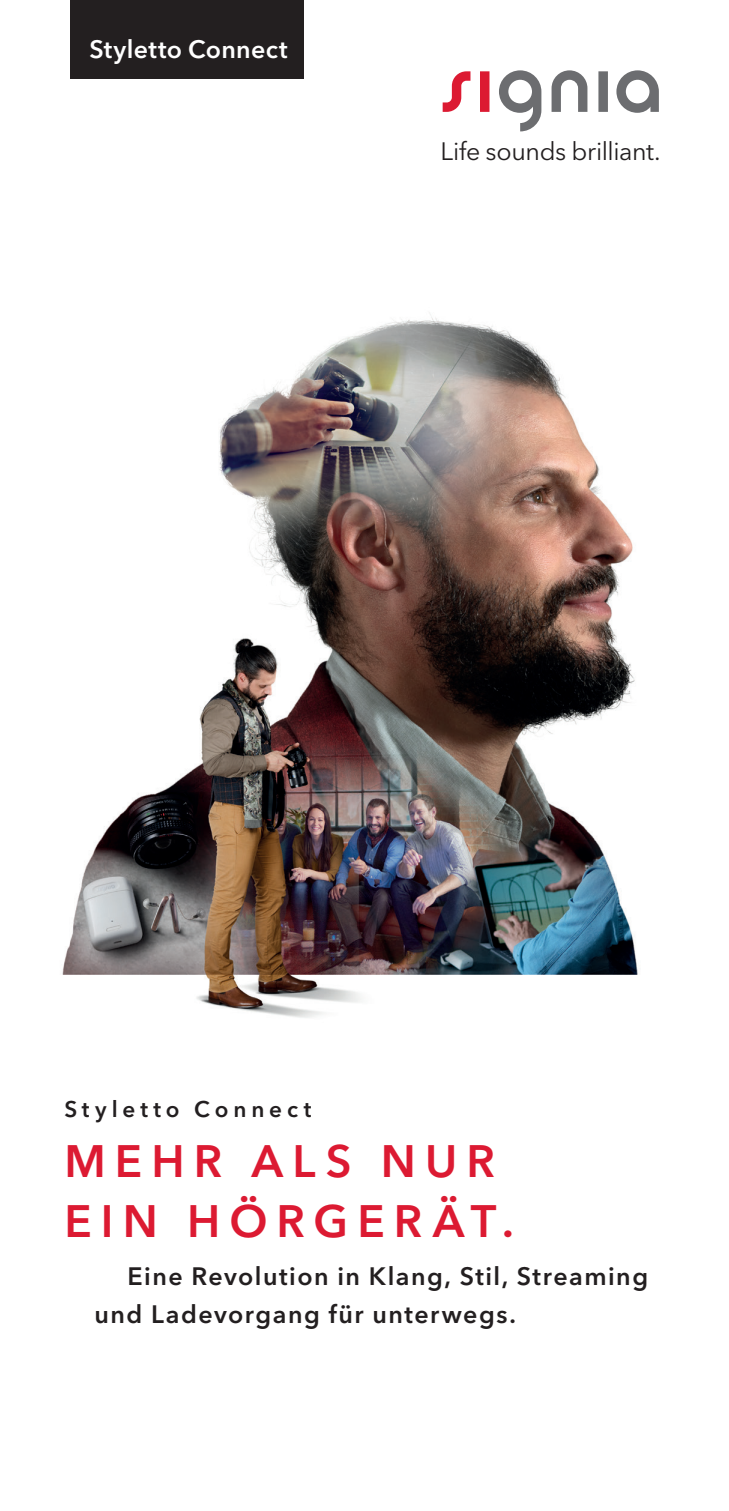
<style>
.page{position:relative;width:729px;height:1511px;background:#fff}
.page>*{position:absolute;margin:0;border:0;box-sizing:border-box;transform-origin:0 0}
.t1{font:600 45px/60px "Avenir Next W1 G";letter-spacing:.2em;color:#dc1a32}
.t2{font:600 25px/37.5px "Avenir Next W1 G";letter-spacing:.06em;color:#231f20}
.t3{font:25px "Avenir Next W1 G";letter-spacing:-.015em;color:#231f20}
.t4{font:600 25px "Avenir Next W1 G";letter-spacing:.01em;color:#fff}
.t5{font:600 22.5px "Avenir Next W1 G";letter-spacing:.215em;color:#231f20}
</style>
<div class="page">
<svg style="left:499px;top:70px;width:160px;height:61px"></svg>
<svg style="left:442px;top:71px;width:47px;height:41px"></svg>
<img style="left:62px;top:312px;width:576px;height:706px">
<div style="left:70px;top:0;width:234px;height:79px;background:#231f20"></div>
<p class="t4" style="left:90px;top:35px;width:199px">Styletto Connect</p>
<p class="t3" style="left:440px;top:136px;width:222px">Life sounds brilliant.</p>
<p class="t5" style="left:64px;top:1095px;width:248px">Styletto Connect</p>
<h1 class="t1" style="left:64px;top:1131px;width:451px">MEHR ALS NUR<br>EIN HÖRGERÄT.</h1>
<p class="t2" style="left:94px;top:1257px;width:555px;text-indent:33px">Eine Revolution in Klang, Stil, Streaming und Ladevorgang für unterwegs.</p>
</div>
